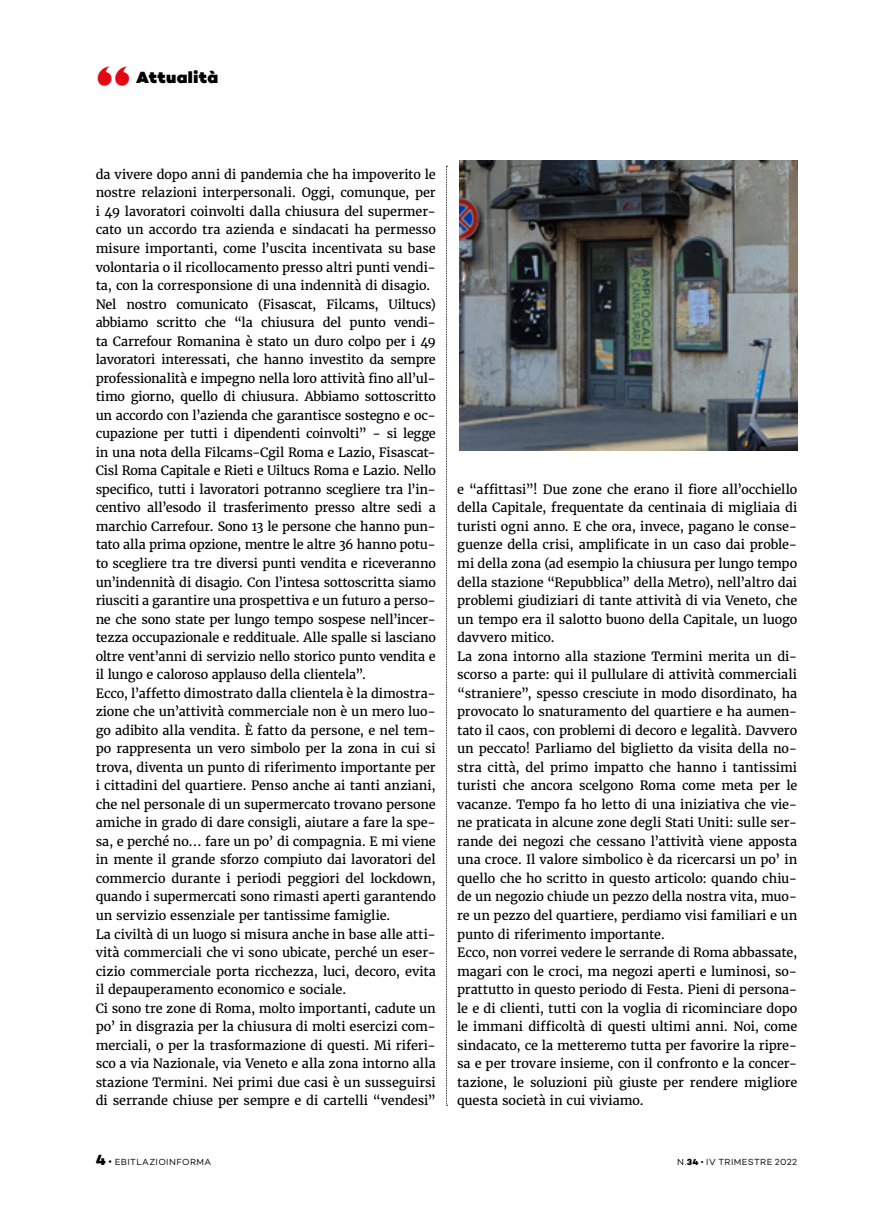
<style>
.page{position:relative;width:893px;height:1212px;background:#fff}
.page>*{position:absolute;margin:0;border:0;box-sizing:border-box;transform-origin:0 0}
.rubrica{font:800 42px "Gill Sans";color:#e30613}
.rubrica-2{font:900 16.5px "Campton";letter-spacing:.015em;color:#000}
.testo{font:12.75px/18.6px "Merriweather";letter-spacing:-.005em;color:#000;text-align:justify}
.t1{font:9px "Campton";letter-spacing:.045em;color:#000}
.s1{font-weight:800;font-size:15px}
.s2{font-size:10.5px}
.s3{font-weight:800}
</style>
<div class="page">
<svg style="left:446px;top:166px;width:1px;height:940px"></svg>
<img style="left:459px;top:160px;width:338px;height:291px">
<p class="rubrica" style="left:96px;top:50px;width:36px">“</p>
<p class="rubrica-2" style="left:136px;top:67px;width:83px">Attualità</p>
<p class="testo" style="left:96px;top:165px;width:342px">da vivere dopo anni di pandemia che ha impoverito le nostre relazioni interpersonali. Oggi, comunque, per i 49 lavoratori coinvolti dalla chiusura del supermer&shy;cato un accordo tra azienda e sindacati ha permesso misure importanti, come l’uscita incentivata su base volontaria o il ricollocamento presso altri punti vendi&shy;ta, con la corresponsione di una indennità di disagio.</p>
<p class="testo" style="left:96px;top:295px;width:342px">Nel nostro comunicato (Fisascat, Filcams, Uiltucs) abbiamo scritto che “la chiusura del punto vendi&shy;ta Carrefour Romanina è stato un duro colpo per i 49 lavoratori interessati, che hanno investito da sempre professionalità e impegno nella loro attività fino all’ul&shy;timo giorno, quello di chiusura. Abbiamo sottoscritto un accordo con l’azienda che garantisce sostegno e oc&shy;cupazione per tutti i dipendenti coinvolti” - si legge in una nota della Filcams-Cgil Roma e Lazio, Fisascat-Cisl Roma Capitale e Rieti e Uiltucs Roma e Lazio. Nello specifico, tutti i lavoratori potranno scegliere tra l’in&shy;centivo all’esodo il trasferimento presso altre sedi a marchio Carrefour. Sono 13 le persone che hanno pun&shy;tato alla prima opzione, mentre le altre 36 hanno potu&shy;to scegliere tra tre diversi punti vendita e riceveranno un’indennità di disagio. Con l’intesa sottoscritta siamo riusciti a garantire una prospettiva e un futuro a perso&shy;ne che sono state per lungo tempo sospese nell’incer&shy;tezza occupazionale e reddituale. Alle spalle si lasciano oltre vent’anni di servizio nello storico punto vendita e il lungo e caloroso applauso della clientela”.</p>
<p class="testo" style="left:96px;top:684px;width:342px">Ecco, l’affetto dimostrato dalla clientela è la dimostra&shy;zione che un’attività commerciale non è un mero luo&shy;go adibito alla vendita. È fatto da persone, e nel tem&shy;po rappresenta un vero simbolo per la zona in cui si trova, diventa un punto di riferimento importante per i cittadini del quartiere. Penso anche ai tanti anziani, che nel personale di un supermercato trovano persone amiche in grado di dare consigli, aiutare a fare la spe&shy;sa, e perché no… fare un po’ di compagnia. E mi viene in mente il grande sforzo compiuto dai lavoratori del commercio durante i periodi peggiori del lockdown, quando i supermercati sono rimasti aperti garantendo un servizio essenziale per tantissime famiglie.</p>
<p class="testo" style="left:96px;top:925px;width:342px">La civiltà di un luogo si misura anche in base alle atti&shy;vità commerciali che vi sono ubicate, perché un eser&shy;cizio commerciale porta ricchezza, luci, decoro, evita il depauperamento economico e sociale.</p>
<p class="testo" style="left:96px;top:999px;width:342px">Ci sono tre zone di Roma, molto importanti, cadute un po’ in disgrazia per la chiusura di molti esercizi com&shy;merciali, o per la trasformazione di questi. Mi riferi&shy;sco a via Nazionale, via Veneto e alla zona intorno alla stazione Termini. Nei primi due casi è un susseguirsi di serrande chiuse per sempre e di cartelli “vendesi”</p>
<p class="testo" style="left:457px;top:480px;width:342px">e “affittasi”! Due zone che erano il fiore all’occhiello della Capitale, frequentate da centinaia di migliaia di turisti ogni anno. E che ora, invece, pagano le conse&shy;guenze della crisi, amplificate in un caso dai proble&shy;mi della zona (ad esempio la chiusura per lungo tempo della stazione “Repubblica” della Metro), nell’altro dai problemi giudiziari di tante attività di via Veneto, che un tempo era il salotto buono della Capitale, un luogo davvero mitico.</p>
<p class="testo" style="left:457px;top:647px;width:342px">La zona intorno alla stazione Termini merita un di&shy;scorso a parte: qui il pullulare di attività commerciali “straniere”, spesso cresciute in modo disordinato, ha provocato lo snaturamento del quartiere e ha aumen&shy;tato il caos, con problemi di decoro e legalità. Davvero un peccato! Parliamo del biglietto da visita della no&shy;stra città, del primo impatto che hanno i tantissimi turisti che ancora scelgono Roma come meta per le vacanze. Tempo fa ho letto di una iniziativa che vie&shy;ne praticata in alcune zone degli Stati Uniti: sulle ser&shy;rande dei negozi che cessano l’attività viene apposta una croce. Il valore simbolico è da ricercarsi un po’ in quello che ho scritto in questo articolo: quando chiu&shy;de un negozio chiude un pezzo della nostra vita, muo&shy;re un pezzo del quartiere, perdiamo visi familiari e un punto di riferimento importante.</p>
<p class="testo" style="left:457px;top:943px;width:342px">Ecco, non vorrei vedere le serrande di Roma abbassate, magari con le croci, ma negozi aperti e luminosi, so&shy;prattutto in questo periodo di Festa. Pieni di persona&shy;le e di clienti, tutti con la voglia di ricominciare dopo le immani difficoltà di questi ultimi anni. Noi, come sindacato, ce la metteremo tutta per favorire la ripre&shy;sa e per trovare insieme, con il confronto e la concer&shy;tazione, le soluzioni più giuste per rendere migliore questa società in cui viviamo.</p>
<p class="t1" style="left:96px;top:1156px;width:117px"><span class="s1">4</span> <span class="s2">•</span> EBITLAZIOINFORMA</p>
<p class="t1" style="left:677px;top:1156px;width:121px">N.<span class="s3">34</span> • IV TRIMESTRE 2022</p>
</div>
